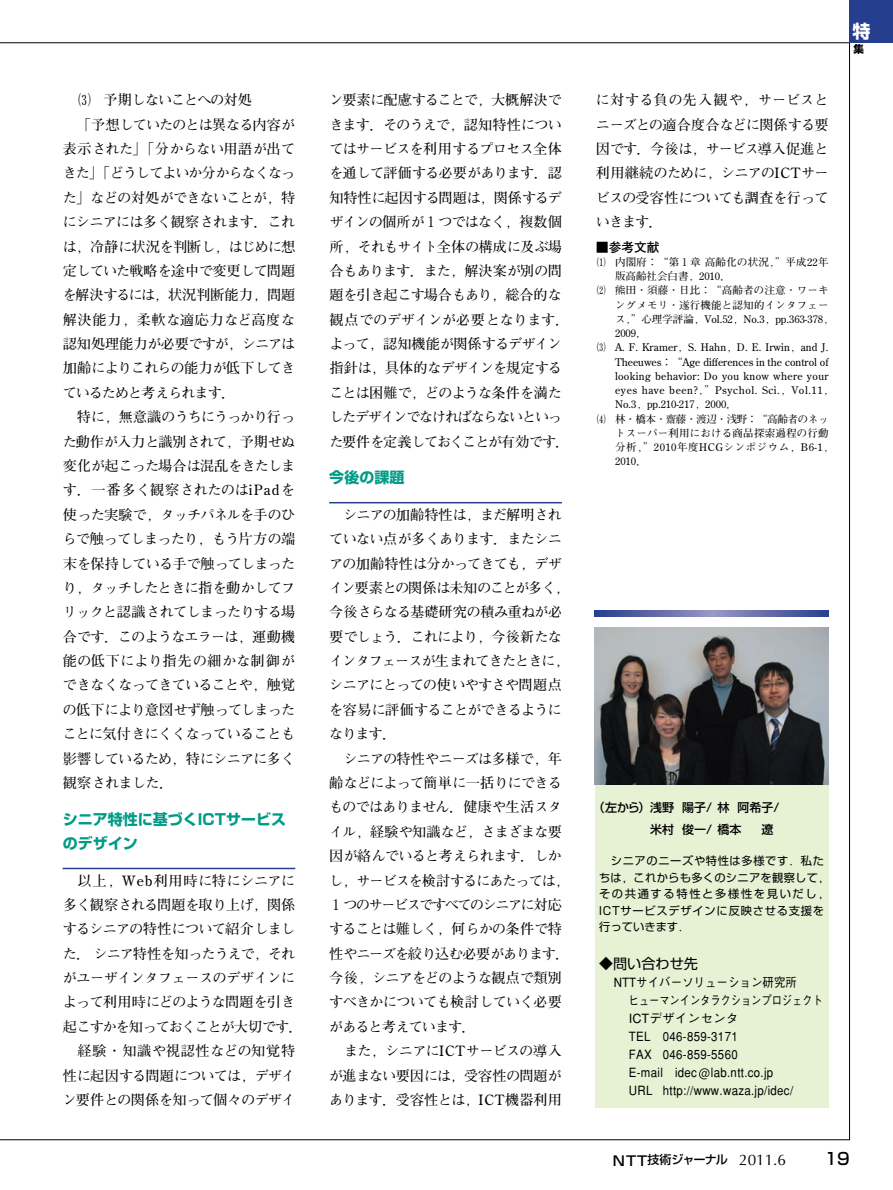
<style>
.page{position:relative;width:893px;height:1190px;background:#fff}
.page>*{position:absolute;margin:0;border:0;box-sizing:border-box;transform-origin:0 0}
.t1{font:700 18px "Shin Go";color:#fff}
.t2{font:500 16.5px "Shin Go";color:#000}
.t3{font:700 15px/24.3px "Shin Go";color:#009b87}
.t4{font:700 14.1px/24.3px "Futo Min A101";letter-spacing:-.055em;color:#000}
.t5{font:700 14.1px "Futo Min A101";letter-spacing:-.035em;color:#000}
.t6{font:700 14.1px "Futo Min A101";color:#000}
.t7{font:700 14.1px "Futo Min A101";letter-spacing:-.075em;color:#000}
.t8{font:700 14.1px "Futo Min A101";letter-spacing:.06em;color:#000}
.t9{font:700 14.1px "Futo Min A101";letter-spacing:.05em;color:#000}
.t10{font:700 14.1px "Futo Min A101";letter-spacing:.04em;color:#000}
.t11{font:700 14.1px "Futo Min A101";letter-spacing:-.075em;color:#000;scale:.7 1}
.t12{font:14.1px "Shin Go";color:#000}
.t13{font:500 12.75px/18px "Gothic BBB";letter-spacing:.025em;color:#000;scale:.9 1}
.t14{font:700 12.75px "Futo Go B101";color:#000}
.t15{font:500 12px/22.5px "Shin Go";color:#000}
.t16{font:500 12px "Shin Go";letter-spacing:-.075em;color:#000}
.t17{font:11.25px/16.5px "Shin Go";letter-spacing:.055em;color:#000}
.t18{font:700 10.5px "Futo Min A101";letter-spacing:.015em;color:#000}
.t19{font:700 10.5px "Futo Min A101";letter-spacing:.015em;color:#000;scale:.7 1}
.t20{font:700 10.5px "Futo Min A101";letter-spacing:.055em;color:#000}
.t21{font:700 10.5px "Futo Min A101";letter-spacing:.05em;color:#000}
.t22{font:700 10.5px "Futo Min A101";letter-spacing:-.035em;color:#000;scale:.7 1}
.t23{font:700 10.5px "Shin Go";color:#000}
.s1{font-size:13.5px}
.s2{font-family:"Optima";font-weight:400;font-size:15.3px}
</style>
<div class="page">
<div style="left:849px;top:0;width:43px;height:43px;background:#253f8e"></div>
<hr style="left:63px;top:867px;width:232px;height:2px;background:#253f8e">
<hr style="left:329px;top:502px;width:233px;height:1px;background:#253f8e">
<div style="left:594px;top:784px;width:234px;height:324px;background:#e7f1d4"></div>
<svg style="left:699px;top:1068px;width:10px;height:11px"></svg>
<img style="left:594px;top:627px;width:234px;height:157px">
<svg style="left:594px;top:610px;width:234px;height:7px;background:#616aa8"></svg>
<p class="t11" style="left:72px;top:95px;width:258px">（3） 予期しないことへの対処</p>
<p class="t4" style="left:77px;top:114px;width:220px">「予想していたのとは異なる内容が</p>
<p class="t4" style="left:63px;top:139px;width:234px">表示された」「分からない用語が出て</p>
<p class="t7" style="left:63px;top:168px;width:234px">きた」「どうしてよいか分からなくなっ</p>
<p class="t4" style="left:63px;top:187px;width:234px">た」などの対処ができないことが，特</p>
<p class="t4" style="left:63px;top:212px;width:234px">にシニアには多く観察されます．これ</p>
<p class="t5" style="left:63px;top:241px;width:234px">は，冷静に状況を判断し，はじめに想</p>
<p class="t5" style="left:63px;top:266px;width:234px">定していた戦略を途中で変更して問題</p>
<p class="t6" style="left:63px;top:290px;width:234px">を解決するには，状況判断能力，問題</p>
<p class="t9" style="left:63px;top:314px;width:234px">解決能力，柔軟な適応力など高度な</p>
<p class="t6" style="left:63px;top:339px;width:234px">認知処理能力が必要ですが，シニアは</p>
<p class="t4" style="left:63px;top:358px;width:234px">加齢によりこれらの能力が低下してき</p>
<p class="t7" style="left:63px;top:387px;width:174px">ているためと考えられます．</p>
<p class="t4" style="left:77px;top:407px;width:220px">特に，無意識のうちにうっかり行っ</p>
<p class="t6" style="left:63px;top:436px;width:234px">た動作が入力と識別されて，予期せぬ</p>
<p class="t4" style="left:63px;top:455px;width:234px">変化が起こった場合は混乱をきたしま</p>
<p class="t8" style="left:63px;top:485px;width:234px">す．一番多く観察されたのはiPadを</p>
<p class="t4" style="left:63px;top:504px;width:234px">使った実験で，タッチパネルを手のひ</p>
<p class="t4" style="left:63px;top:528px;width:234px">らで触ってしまったり，もう片方の端</p>
<p class="t4" style="left:63px;top:553px;width:234px">末を保持している手で触ってしまった</p>
<p class="t4" style="left:63px;top:577px;width:234px">り，タッチしたときに指を動かしてフ</p>
<p class="t4" style="left:63px;top:602px;width:234px">リックと認識されてしまったりする場</p>
<p class="t4" style="left:63px;top:626px;width:234px">合です．このようなエラーは，運動機</p>
<p class="t10" style="left:63px;top:656px;width:234px">能の低下により指先の細かな制御が</p>
<p class="t4" style="left:63px;top:675px;width:234px">できなくなってきていることや，触覚</p>
<p class="t4" style="left:63px;top:699px;width:234px">の低下により意図せず触ってしまった</p>
<p class="t5" style="left:63px;top:729px;width:234px">ことに気付きにくくなっていることも</p>
<p class="t4" style="left:63px;top:748px;width:234px">影響しているため，特にシニアに多く</p>
<p class="t4" style="left:63px;top:772px;width:112px">観察されました．</p>
<p class="t3" style="left:63px;top:809px;width:225px">シニア特性に基づくICTサービスのデザイン</p>
<p class="t4" style="left:63px;top:870px;width:241px;text-align:center">以上，Web利用時に特にシニアに<br>多く観察される問題を取り上げ，関係するシニアの特性について紹介しました．シニア特性を知ったうえで，それがユーザインタフェースのデザインによって利用時にどのような問題を引き起こすかを知っておくことが大切です．経験・知識や視認性などの知覚特<br>性に起因する問題については，デザイン要件との関係を知って個々のデザイ</p>
<p class="t4" style="left:329px;top:90px;width:241px">ン要素に配慮することで，大概解決できます．そのうえで，認知特性についてはサービスを利用するプロセス全体を通して評価する必要があります．認知特性に起因する問題は，関係するデザインの個所が１つではなく，複数個所，それもサイト全体の構成に及ぶ場合もあります．また，解決案が別の問題を引き起こす場合もあり，総合的な観点でのデザインが必要となります．よって，認知機能が関係するデザイン指針は，具体的なデザインを規定することは困難で，どのような条件を満たしたデザインでなければならないといった要件を定義しておくことが有効です．</p>
<p class="t3" style="left:329px;top:467px;width:76px">今後の課題</p>
<p class="t4" style="left:329px;top:504px;width:241px;text-indent:14px">シニアの加齢特性は，まだ解明されていない点が多くあります．またシニアの加齢特性は分かってきても，デザイン要素との関係は未知のことが多く，今後さらなる基礎研究の積み重ねが必要でしょう．これにより，今後新たなインタフェースが生まれてきたときに，シニアにとっての使いやすさや問題点を容易に評価することができるようになります．</p>
<p class="t4" style="left:329px;top:748px;width:241px;text-indent:14px">シニアの特性やニーズは多様で，年齢などによって簡単に一括りにできるものではありません．健康や生活スタイル，経験や知識など，さまざまな要因が絡んでいると考えられます．しかし，サービスを検討するにあたっては，<br>１つのサービスですべてのシニアに対応することは難しく，何らかの条件で特性やニーズを絞り込む必要があります．今後，シニアをどのような観点で類別すべきかについても検討していく必要があると考えています．</p>
<p class="t4" style="left:329px;top:1040px;width:234px;text-align:justify;text-indent:15px">また，シニアにICTサービスの導入が進まない要因には，受容性の問題があります．受容性とは，ICT機器利用</p>
<p class="t4" style="left:596px;top:90px;width:234px;text-align:justify">に対する負の先入観や，サービスとニーズとの適合度合などに関係する要因です．今後は，サービス導入促進と利用継続のために，シニアのICTサービスの受容性についても調査を行っていきます．</p>
<p class="t14" style="left:596px;top:242px;width:65px">■参考文献</p>
<p class="t19" style="left:592px;top:258px;width:339px">（1） 内閣府：“第１章高齢化の状況，”平成22年</p>
<p class="t18" style="left:615px;top:272px;width:117px">版高齢社会白書，2010．</p>
<p class="t19" style="left:592px;top:287px;width:339px">（2） 熊田・須藤・日比：“高齢者の注意・ワーキ</p>
<p class="t18" style="left:615px;top:301px;width:215px">ングメモリ・遂行機能と認知的インタフェー</p>
<p class="t18" style="left:615px;top:315px;width:220px">ス，”心理学評論，Vol.52，No.3，pp.363-378，</p>
<p class="t18" style="left:615px;top:329px;width:33px">2009．</p>
<p class="t19" style="left:592px;top:344px;width:339px">（3） A. F. Kramer，S. Hahn，D. E. Irwin，and J.</p>
<p class="t18" style="left:615px;top:358px;width:215px">Theeuwes：“Age differences in the control of</p>
<p class="t18" style="left:615px;top:372px;width:215px">looking behavior: Do you know where your</p>
<p class="t20" style="left:615px;top:386px;width:220px">eyes have been?，”Psychol. Sci.，Vol.11，</p>
<p class="t18" style="left:615px;top:401px;width:123px">No.3，pp.210-217，2000．</p>
<p class="t22" style="left:592px;top:415px;width:339px">（4） 林・橋本・齋藤・渡辺・浅野：“高齢者のネッ</p>
<p class="t18" style="left:615px;top:429px;width:215px">トスーパー利用における商品探索過程の行動</p>
<p class="t21" style="left:615px;top:443px;width:220px">分析，”2010年度HCGシンポジウム，B6-1，</p>
<p class="t18" style="left:615px;top:458px;width:33px">2010．</p>
<p class="t1" style="left:852px;top:25px;width:19px">特</p>
<p class="t23" style="left:853px;top:45px;width:12px">集</p>
<p class="t15" style="left:650px;top:797px;width:131px;text-indent:-57px">（左から）浅野 陽子/ 林 阿希子/米村 俊一/ 橋本</p>
<p class="t15" style="left:761px;top:819px;width:13px">遼</p>
<p class="t17" style="left:599px;top:853px;width:232px;text-indent:12px">シニアのニーズや特性は多様です．私たちは，これからも多くのシニアを観察して，その共通する特性と多様性を見いだし，<br>ICTサービスデザインに反映させる支援を行っていきます．</p>
<p class="t12" style="left:599px;top:958px;width:100px">◆問い合わせ先</p>
<p class="t13" style="left:628px;top:975px;width:217px;text-indent:-15px">NTTサイバーソリューション研究所<br>ヒューマンインタラクションプロジェクト<br>ICTデザインセンタ<br>TEL 046-859-3171<br>FAX 046-859-5560<br>E-mail idec lab.ntt.co.jp<br>URL http://www.waza.jp/idec/</p>
<p class="t16" style="left:612px;top:1155px;width:175px"><span class="s1">NTT</span>技術ジャーナル <span class="s2">2011.6</span></p>
<p class="t2" style="left:824px;top:1153px;width:27px">19</p>
</div>
